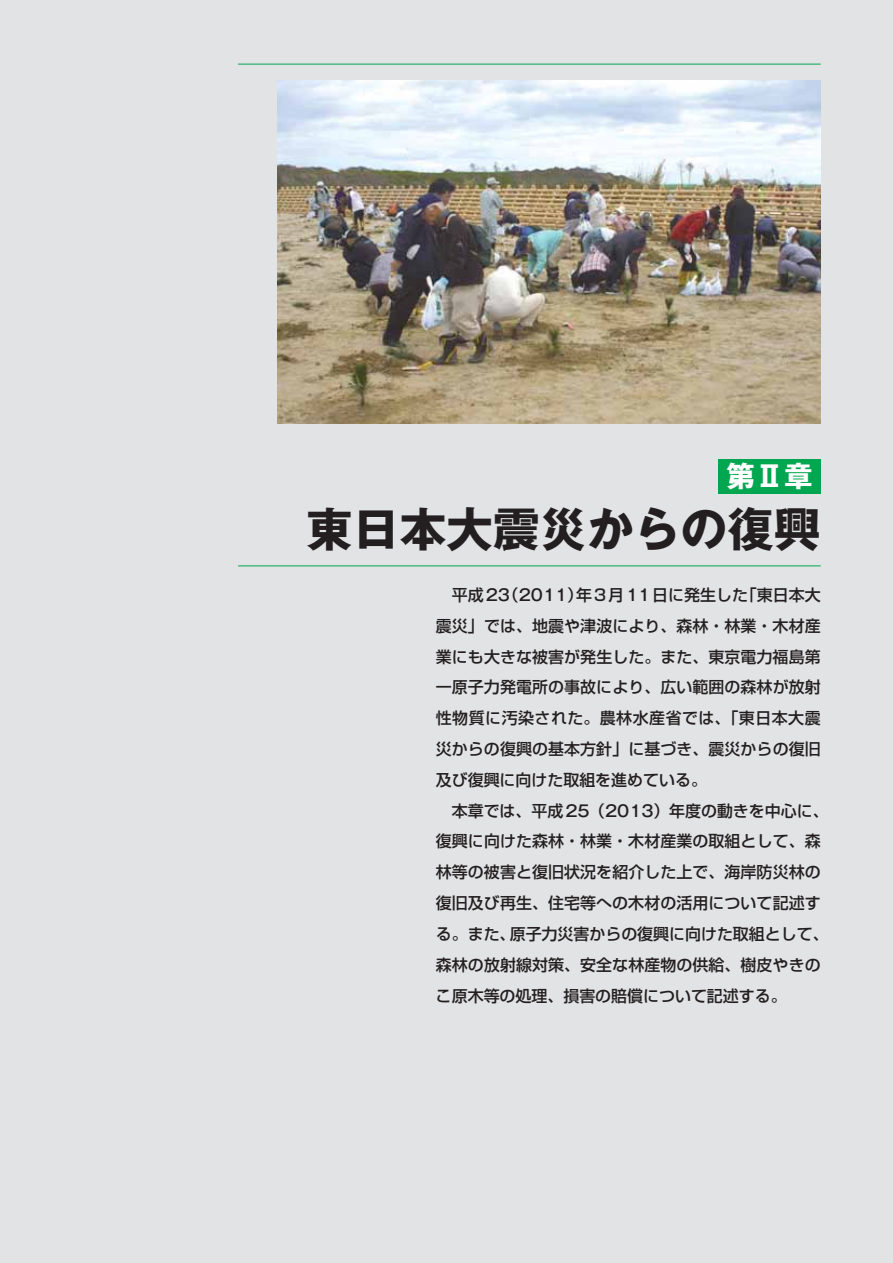
<style>
.page{position:relative;width:893px;height:1263px;background:#e2e3e4}
.page>*{position:absolute;margin:0;border:0;box-sizing:border-box;transform-origin:0 0}
.t1{font:46.8px "Gothic MB101 Pro Bold 90 pv RKSJ H";color:#231f20}
.t2{font:28.65px "Gothic MB101 Pro Bold 90 pv RKSJ H";color:#fff}
.t3{font:15.9px/30.8px "Shin Go Pro Medium 90 pv RKSJ H";letter-spacing:.005em;color:#231f20}
.s1{font-family:"Gothic MB101 Pro Medium 90 pv RKSJ H"}
</style>
<div class="page">
<div style="left:719px;top:459px;width:102px;height:34px;background:#00a650"></div>
<hr style="left:238px;top:64px;width:583px;height:1px;background:#00a650">
<hr style="left:238px;top:566px;width:583px;height:1px;background:#00a650">
<img style="left:277px;top:81px;width:544px;height:342px">
<h2 class="t2" style="left:727px;top:466px;width:88px">第Ⅱ章</h2>
<h1 class="t1" style="left:306px;top:512px;width:516px">東日本大震災からの復興</h1>
<p class="t3" style="left:436px;top:582px;width:394px">　平成<span class="s1">23</span>（<span class="s1">2011</span>）年３月<span class="s1">11</span>日に発生した「東日本大震災」では、地震や津波により、森林・林業・木材産業にも大きな被害が発生した。また、東京電力福島第一原子力発電所の事故により、広い範囲の森林が放射性物質に汚染された。農林水産省では、「東日本大震災からの復興の基本方針」に基づき、震災からの復旧及び復興に向けた取組を進めている。<br>　本章では、平成<span class="s1">25</span>（<span class="s1">2013</span>）年度の動きを中心に、復興に向けた森林・林業・木材産業の取組として、森林等の被害と復旧状況を紹介した上で、海岸防災林の復旧及び再生、住宅等への木材の活用について記述する。また、原子力災害からの復興に向けた取組として、森林の放射線対策、安全な林産物の供給、樹皮やきのこ原木等の処理、損害の賠償について記述する。</p>
</div>
